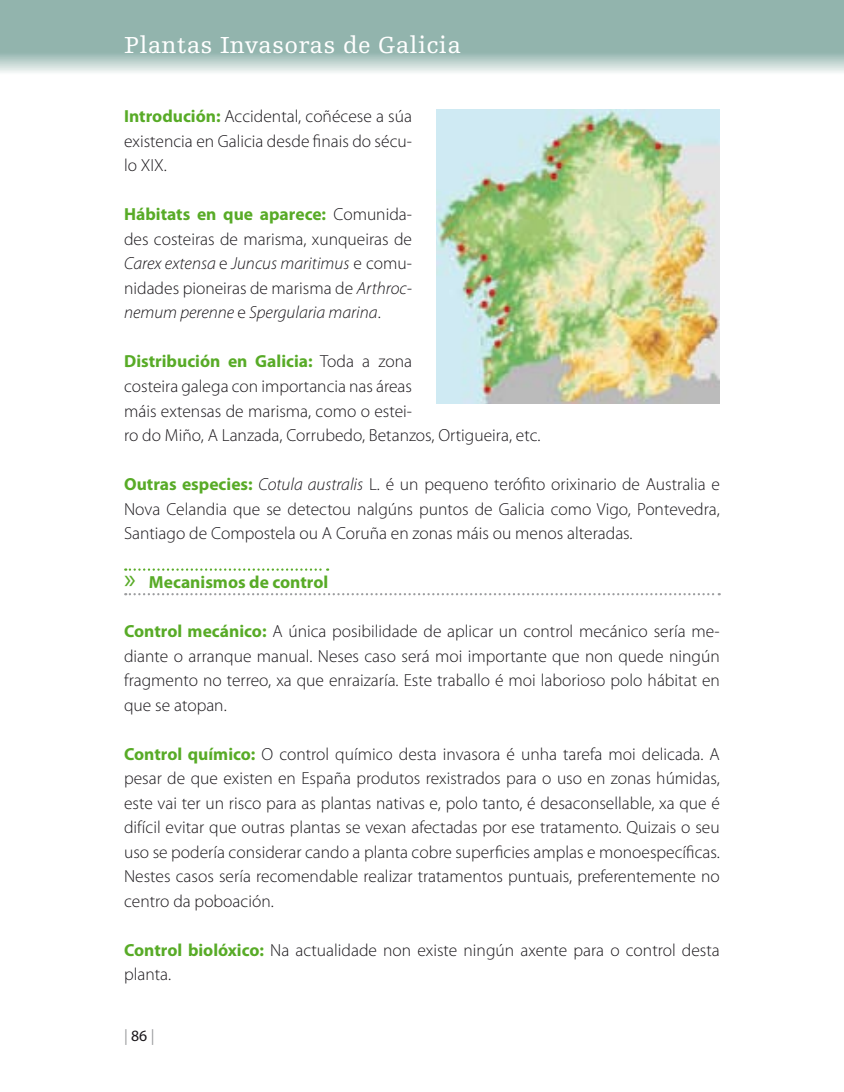
<style>
.page{position:relative;width:844px;height:1092px;background:#fff}
.page>*{position:absolute;margin:0;border:0;box-sizing:border-box;transform-origin:0 0}
.t1{font:28px "Myriad Pro";color:#58ab27}
.t2{font:24.5px "Egyptienne FLT";letter-spacing:.01em;color:#fff}
.t3{font:300 17.5px/24.5px "Myriad Pro";color:#1a171b;text-align:justify}
.t4{font:700 17.5px "Myriad Pro";color:#58ab27}
.t5{font:15.75px "Myriad Pro";color:#9c9d9f}
.s1{font-weight:700;color:#58ab27}
.s2{font-style:italic}
.s3{color:#1a171b}
</style>
<div class="page">
<svg style="left:0;top:0;width:843px;height:73px;background:#9fbdb7"></svg>
<svg style="left:843px;top:0;width:1px;height:73px"></svg>
<svg style="left:125px;top:568px;width:203px;height:2px"></svg>
<svg style="left:125px;top:593px;width:594px;height:2px"></svg>
<img style="left:437px;top:109px;width:282px;height:294px">
<p class="t2" style="left:124px;top:32px;width:338px">Plantas Invasoras de Galicia</p>
<p class="t3" style="left:124px;top:104px;width:289px"><span class="s1">Introdución:</span> Accidental, coñécese a súa existencia en Galicia desde finais do sécu&shy;lo XIX.</p>
<p class="t3" style="left:124px;top:202px;width:289px"><span class="s1">Hábitats en que aparece:</span> Comunida&shy;des costeiras de marisma, xunqueiras de <span class="s2">Carex extensa</span> e <span class="s2">Juncus maritimus</span> e comu&shy;nidades pioneiras de marisma de <span class="s2">Arthroc&shy;nemum perenne</span> e <span class="s2">Spergularia marina</span>.</p>
<p class="t3" style="left:124px;top:349px;width:417px;text-align:left"><span class="s1">Distribución en Galicia:</span> Toda a zona<br>costeira galega con importancia nas áreas<br>máis extensas de marisma, como o estei-<br>ro do Miño, A Lanzada, Corrubedo, Betanzos, Ortigueira, etc.</p>
<p class="t3" style="left:124px;top:472px;width:597px"><span class="s1">Outras especies:</span> <span class="s2">Cotula australis</span> L. é un pequeno terófito orixinario de Australia e Nova Celandia que se detectou nalgúns puntos de Galicia como Vigo, Pontevedra, Santiago de Compostela ou A Coruña en zonas máis ou menos alteradas.</p>
<p class="t4" style="left:149px;top:570px;width:181px">Mecanismos de control</p>
<p class="t3" style="left:124px;top:619px;width:597px"><span class="s1">Control mecánico:</span> A única posibilidade de aplicar un control mecánico sería me&shy;diante o arranque manual. Neses caso será moi importante que non quede ningún fragmento no terreo, xa que enraizaría. Este traballo é moi laborioso polo hábitat en que se atopan.</p>
<p class="t3" style="left:124px;top:741px;width:597px"><span class="s1">Control químico:</span> O control químico desta invasora é unha tarefa moi delicada. A pesar de que existen en España produtos rexistrados para o uso en zonas húmidas, este vai ter un risco para as plantas nativas e, polo tanto, é desaconsellable, xa que é difícil evitar que outras plantas se vexan afectadas por ese tratamento. Quizais o seu uso se podería considerar cando a planta cobre superficies amplas e monoespecíficas.<br>Nestes casos sería recomendable realizar tratamentos puntuais, preferentemente no centro da poboación.</p>
<p class="t3" style="left:124px;top:937px;width:597px"><span class="s1">Control biolóxico:</span> Na actualidade non existe ningún axente para o control desta planta.</p>
<p class="t1" style="left:124px;top:561px;width:13px">»</p>
<p class="t5" style="left:124px;top:1025px;width:32px">| <span class="s3">86</span> |</p>
</div>
